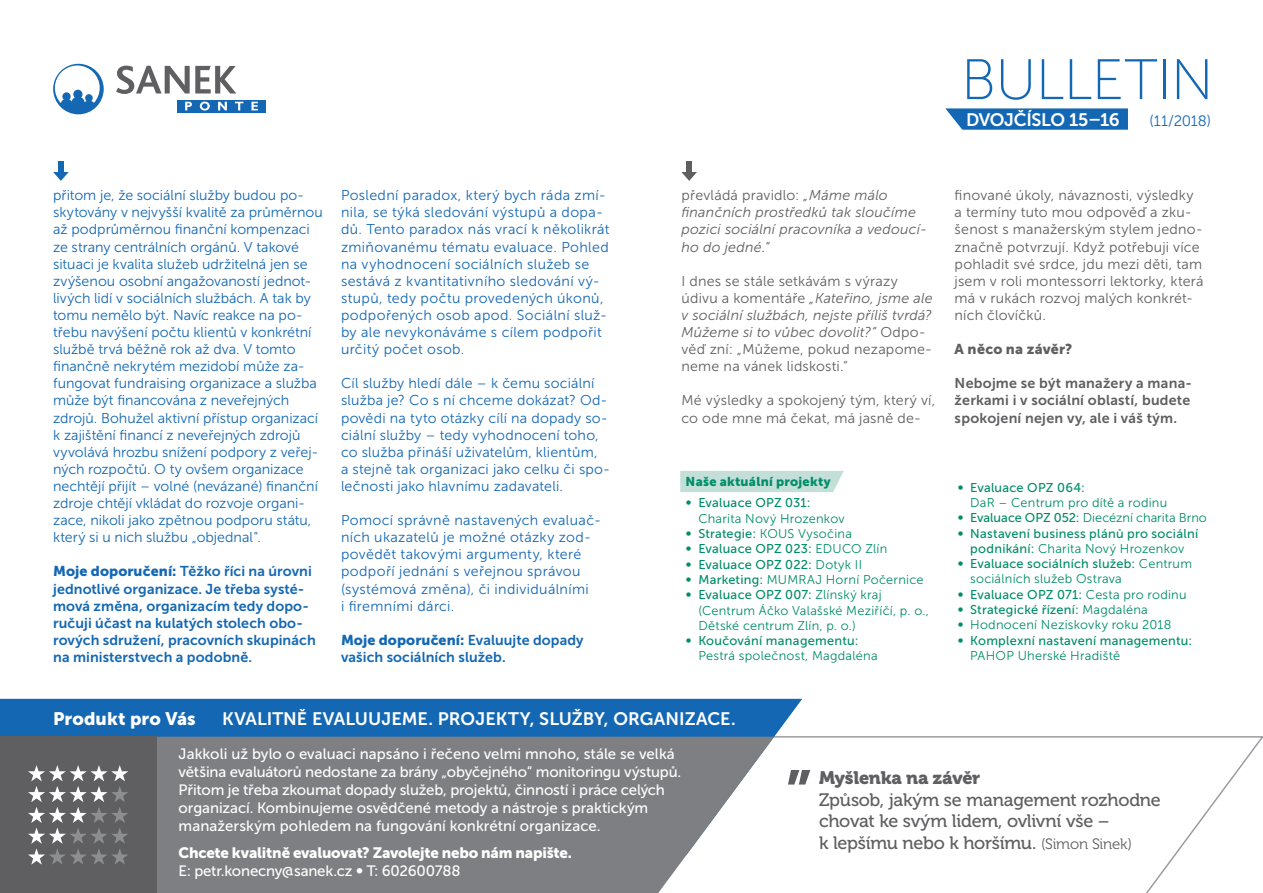
<style>
.page{position:relative;width:1263px;height:893px;background:#fff}
.page>*{position:absolute;margin:0;border:0;box-sizing:border-box;transform-origin:0 0}
.t1{font:57px "Museo Sans 100";letter-spacing:-.015em;color:#1468b3}
.t2{font:57px "Museo 900";color:#5f5f62}
.t3{font:18px/21.6px "Museo 500";letter-spacing:-.015em;color:#5f5f62}
.t4{font:18px "Museo Sans 700";color:#fff}
.t5{font:18px "Museo 900";letter-spacing:-.01em;color:#5f5f62}
.t6{font:18px "Museo Sans 700";letter-spacing:-.025em;color:#fff}
.t7{font:18px "Museo Sans 900";letter-spacing:.005em;color:#fff}
.t8{font:15px/18px "Museo Sans 500";letter-spacing:-.005em;color:#fff}
.t9{font:15px "Museo Sans 900";letter-spacing:-.015em;color:#fff}
.t10{font:15px "Museo Sans 300";letter-spacing:-.015em;color:#1468b3}
.t11{font:14.25px/17.1px "Museo Sans 300";letter-spacing:.005em;color:#1468b3}
.t12{font:14.25px/17.1px "Museo Sans 300";letter-spacing:.025em;color:#1468b3}
.t13{font:14.25px/17.1px "Museo Sans 300";letter-spacing:.015em;color:#5f5f62}
.t14{font:14.25px/17.1px "Museo Sans 700";letter-spacing:.005em;color:#1468b3}
.t15{font:italic 14.25px/17.1px "Museo Sans 300";letter-spacing:.015em;color:#5f5f62}
.t16{font:14.25px/17.1px "Museo Sans 700";letter-spacing:.015em;color:#5f5f62}
.t17{font:14.25px "Museo Sans 900";letter-spacing:.015em;color:#5f5f62}
.t18{font:12.75px/15.3px "Museo Sans 300";letter-spacing:.02em;color:#008d68}
.t19{font:12.75px/15.3px "Museo Sans 500";letter-spacing:.02em;color:#008d68;text-align:center}
.t20{font:12.75px "Museo Sans 300";color:#008d68}
.t21{font:12.75px "Museo Sans 900";letter-spacing:.02em;color:#008d68}
.s1{font-family:"Museo Sans 900"}
.s2{font-style:normal}
.s3{font-style:italic}
.s4{font-family:"Museo Sans 500"}
.s5{font-family:"Museo Sans 300"}
.s6{font-family:"Museo 300";font-size:15px}
</style>
<div class="page">
<svg style="left:802px;top:736px;width:461px;height:157px"></svg>
<div style="left:0;top:699px;width:802px;height:39px;background:#1468b3"></div>
<div style="left:680px;top:471px;width:164px;height:21px;background:#c4dfd7"></div>
<svg style="left:156px;top:737px;width:618px;height:156px;background:#888a8c"></svg>
<div style="left:0;top:737px;width:156px;height:156px;background:#5f5f62"></div>
<div style="left:58px;top:161px;width:6px;height:14px;background:#1468b3"></div>
<svg style="left:53px;top:172px;width:16px;height:9px"></svg>
<div style="left:686px;top:161px;width:6px;height:14px;background:#5f5f62"></div>
<svg style="left:681px;top:172px;width:16px;height:9px"></svg>
<div style="left:177px;top:100px;width:89px;height:12px;background:#1468b3"></div>
<svg style="left:53px;top:64px;width:51px;height:50px"></svg>
<svg style="left:116px;top:66px;width:120px;height:28px"></svg>
<svg style="left:185px;top:102px;width:7px;height:8px"></svg>
<svg style="left:200px;top:102px;width:10px;height:9px"></svg>
<svg style="left:218px;top:102px;width:9px;height:8px"></svg>
<svg style="left:235px;top:102px;width:8px;height:8px"></svg>
<svg style="left:251px;top:102px;width:7px;height:8px"></svg>
<svg style="left:945px;top:108px;width:183px;height:22px;background:#2674b9"></svg>
<svg style="left:28px;top:765px;width:100px;height:100px"></svg>
<p class="t1" style="left:961px;top:49px;width:254px">BULLETIN</p>
<p class="t6" style="left:966px;top:110px;width:155px">DVOJČÍSLO 15–16</p>
<p class="t10" style="left:1149px;top:113px;width:64px">(11/2018)</p>
<p class="t11" style="left:53px;top:187px;width:271px">přitom je, že sociální služby budou po&shy;skytovány v nejvyšší kvalitě za průměrnou až podprůměrnou finanční kompenzaci ze strany centrálních orgánů. V takové situaci je kvalita služeb udržitelná jen se zvýšenou osobní angažovaností jednot&shy;livých lidí v sociálních službách. A tak by tomu nemělo být. Navíc reakce na po&shy;třebu navýšení počtu klientů v konkrétní službě trvá běžně rok až dva. V tomto finančně nekrytém mezidobí může za&shy;fungovat fundraising organizace a služba může být financována z neveřejných zdrojů. Bohužel aktivní přístup organizací k zajištění financí z neveřejných zdrojů vyvolává hrozbu snížení podpory z veřej&shy;ných rozpočtů. O ty ovšem organizace nechtějí přijít – volné (nevázané) finanční zdroje chtějí vkládat do rozvoje organi&shy;zace, nikoli jako zpětnou podporu státu, který si u nich službu „objednal“.</p>
<p class="t14" style="left:53px;top:563px;width:264px"><span class="s1">Moje doporučení:</span> Těžko říci na úrovni jednotlivé organizace. Je třeba systé&shy;mová změna, organizacím tedy dopo&shy;ručuji účast na kulatých stolech obo&shy;rových sdružení, pracovních skupinách na ministerstvech a podobně.</p>
<p class="t12" style="left:341px;top:187px;width:270px">Poslední paradox, který bych ráda zmí&shy;nila, se týká sledování výstupů a dopa&shy;dů. Tento paradox nás vrací k několikrát zmiňovanému tématu evaluace. Pohled na vyhodnocení sociálních služeb se sestává z kvantitativního sledování vý&shy;stupů, tedy počtu provedených úkonů, podpořených osob apod. Sociální služ&shy;by ale nevykonáváme s cílem podpořit určitý počet osob.</p>
<p class="t11" style="left:341px;top:375px;width:271px">Cíl služby hledí dále – k čemu sociální služba je? Co s ní chceme dokázat? Od&shy;povědi na tyto otázky cílí na dopady so&shy;ciální služby – tedy vyhodnocení toho, co služba přináší uživatelům, klientům,<br>a stejně tak organizaci jako celku či spo&shy;lečnosti jako hlavnímu zadavateli.</p>
<p class="t12" style="left:341px;top:512px;width:262px">Pomocí správně nastavených evaluač&shy;ních ukazatelů je možné otázky zod&shy;povědět takovými argumenty, které podpoří jednání s veřejnou správou (systémová změna), či individuálními<br>i firemními dárci.</p>
<p class="t14" style="left:341px;top:631px;width:244px"><span class="s1">Moje doporučení:</span> Evaluujte dopady vašich sociálních služeb.</p>
<p class="t15" style="left:681px;top:187px;width:247px"><span class="s2">převládá pravidlo:</span> „Máme málo finančních prostředků tak sloučíme pozici sociální pracovníka a vedoucí&shy;ho do jedné.“</p>
<p class="t13" style="left:681px;top:272px;width:253px">I dnes se stále setkávám s výrazy údivu a komentáře <span class="s3">„Kateřino, jsme ale v sociální službách, nejste příliš tvrdá?<br>Můžeme si to vůbec dovolit?“</span> Odpo&shy;věď zní: „Můžeme, pokud nezapome&shy;neme na vánek lidskosti.“</p>
<p class="t13" style="left:681px;top:392px;width:255px">Mé výsledky a spokojený tým, který ví, co ode mne má čekat, má jasně de-</p>
<p class="t21" style="left:685px;top:474px;width:147px">Naše aktuální projekty</p>
<p class="t18" style="left:698px;top:495px;width:148px;text-indent:-13px">∞ <span class="s4">Evaluace OPZ 031:<br></span>Charita Nový Hrozenkov</p>
<p class="t18" style="left:685px;top:526px;width:168px">∞ <span class="s4">Strategie:</span> KOUS Vysočina</p>
<p class="t19" style="left:685px;top:541px;width:203px"><span class="s5">∞</span> Evaluace OPZ 023: <span class="s5">EDUCO Zlín</span></p>
<p class="t19" style="left:685px;top:557px;width:178px"><span class="s5">∞</span> Evaluace OPZ 022: <span class="s5">Dotyk II</span></p>
<p class="t18" style="left:685px;top:572px;width:239px">∞ <span class="s4">Marketing:</span> MUMRAJ Horní Počernice</p>
<p class="t18" style="left:698px;top:587px;width:232px;text-indent:-13px">∞ <span class="s4">Evaluace OPZ 007:</span> Zlínský kraj (Centrum Áčko Valašské Meziříčí, p. o.,<br>Dětské centrum Zlín, p. o.)</p>
<p class="t18" style="left:698px;top:633px;width:181px;text-indent:-13px">∞ <span class="s4">Koučování managementu:<br></span>Pestrá společnost, Magdaléna</p>
<p class="t7" style="left:53px;top:708px;width:144px">Produkt pro Vás</p>
<p class="t4" style="left:222px;top:708px;width:515px">KVALITNĚ EVALUUJEME. PROJEKTY, SLUŽBY, ORGANIZACE.</p>
<p class="t13" style="left:955px;top:187px;width:250px">finované úkoly, návaznosti, výsledky a termíny tuto mou odpověď a zku&shy;šenost s manažerským stylem jedno&shy;značně potvrzují. Když potřebuji více pohladit své srdce, jdu mezi děti, tam jsem v roli montessorri lektorky, která má v rukách rozvoj malých konkrét&shy;ních človíčků.</p>
<p class="t17" style="left:955px;top:341px;width:119px">A něco na závěr?</p>
<p class="t16" style="left:955px;top:375px;width:239px">Nebojme se být manažery a mana&shy;žerkami i v sociální oblastí, budete spokojení nejen vy, ale i váš tým.</p>
<p class="t18" style="left:970px;top:480px;width:199px;text-indent:-13px">∞ <span class="s4">Evaluace OPZ 064:<br></span>DaR – Centrum pro dítě a rodinu</p>
<p class="t20" style="left:957px;top:511px;width:251px">∞ <span class="s4">Evaluace OPZ 052:</span> Diecézní charita Brno</p>
<p class="t19" style="left:957px;top:525px;width:242px"><span class="s5">∞</span> Nastavení business plánů pro sociální podnikání: <span class="s5">Charita Nový Hrozenkov</span></p>
<p class="t18" style="left:970px;top:556px;width:223px;text-indent:-13px">∞ <span class="s4">Evaluace sociálních služeb:</span> Centrum sociálních služeb Ostrava</p>
<p class="t18" style="left:957px;top:587px;width:231px">∞ <span class="s4">Evaluace OPZ 071:</span> Cesta pro rodinu</p>
<p class="t19" style="left:957px;top:602px;width:192px"><span class="s5">∞</span> Strategické řízení: <span class="s5">Magdaléna</span></p>
<p class="t18" style="left:957px;top:617px;width:215px">∞ Hodnocení Neziskovky roku 2018</p>
<p class="t19" style="left:970px;top:633px;width:223px;text-align:left;text-indent:-13px"><span class="s5">∞</span> Komplexní nastavení managementu:<br><span class="s5">PAHOP Uherské Hradiště</span></p>
<p class="t8" style="left:179px;top:745px;width:504px">Jakkoli už bylo o evaluaci napsáno i řečeno velmi mnoho, stále se velká většina evaluátorů nedostane za brány „obyčejného“ monitoringu výstupů.<br>Přitom je třeba zkoumat dopady služeb, projektů, činností i práce celých organizací. Kombinujeme osvědčené metody a nástroje s praktickým manažerským pohledem na fungování konkrétní organizace.</p>
<p class="t9" style="left:179px;top:844px;width:395px">Chcete kvalitně evaluovat? Zavolejte nebo nám napište.</p>
<p class="t8" style="left:179px;top:862px;width:283px">E: petr.konecny@sanek.cz ∞ T: 602 600 788</p>
<p class="t2" style="left:786px;top:727px;width:28px">„</p>
<p class="t5" style="left:819px;top:768px;width:163px">Myšlenka na závěr</p>
<p class="t3" style="left:819px;top:789px;width:343px">Způsob, jakým se management rozhodne chovat ke svým lidem, ovlivní vše –<br>k lepšímu nebo k horšímu. <span class="s6">(Simon Sinek)</span></p>
</div>
